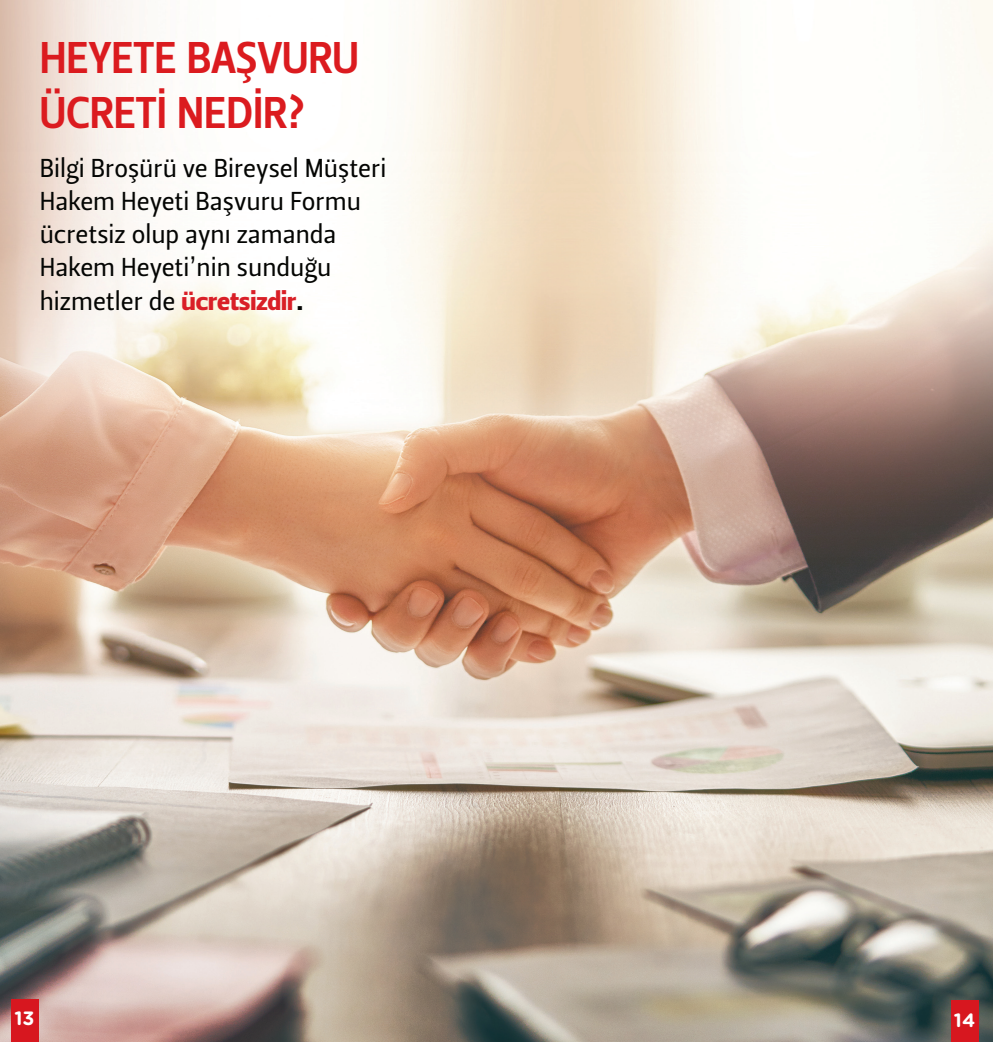
<style>
.page{position:relative;width:993px;height:1042px;background:#fff}
.page>*{position:absolute;margin:0;border:0;box-sizing:border-box;transform-origin:0 0}
.t1{font:44.27px/55.5px "Leitura Sans Grot 3";color:#db1b1f}
.t2{font:25.9px/33.2px "Leitura Sans Grot 2";color:#040503}
.t3{font:700 19.25px "Gotham Rounded";color:#fff}
.s1{font-family:"Leitura Sans Grot 4";color:#d91f27}
.s2{font-family:"Leitura Sans Grot 4"}
</style>
<div class="page">
<img style="left:0;top:0;width:992px;height:1042px">
<div style="left:11px;top:999px;width:27px;height:43px;background:#d7171f"></div>
<div style="left:951px;top:1001px;width:27px;height:41px;background:#d7171f"></div>
<h1 class="t1" style="left:40px;top:30px;width:320px">HEYETE BAŞVURU<br>ÜCRETİ NEDİR?</h1>
<p class="t2" style="left:40px;top:152px;width:348px">Bilgi Broşürü ve Bireysel Müşteri<br>Hakem Heyeti Başvuru Formu ücretsiz olup aynı zamanda<br>Hakem Heyeti’nin sunduğu hizmetler de <span class="s1">ücretsizdir</span><span class="s2">.</span></p>
<p class="t3" style="left:15px;top:1004px;width:22px">13</p>
<p class="t3" style="left:953px;top:1006px;width:23px">14</p>
</div>
